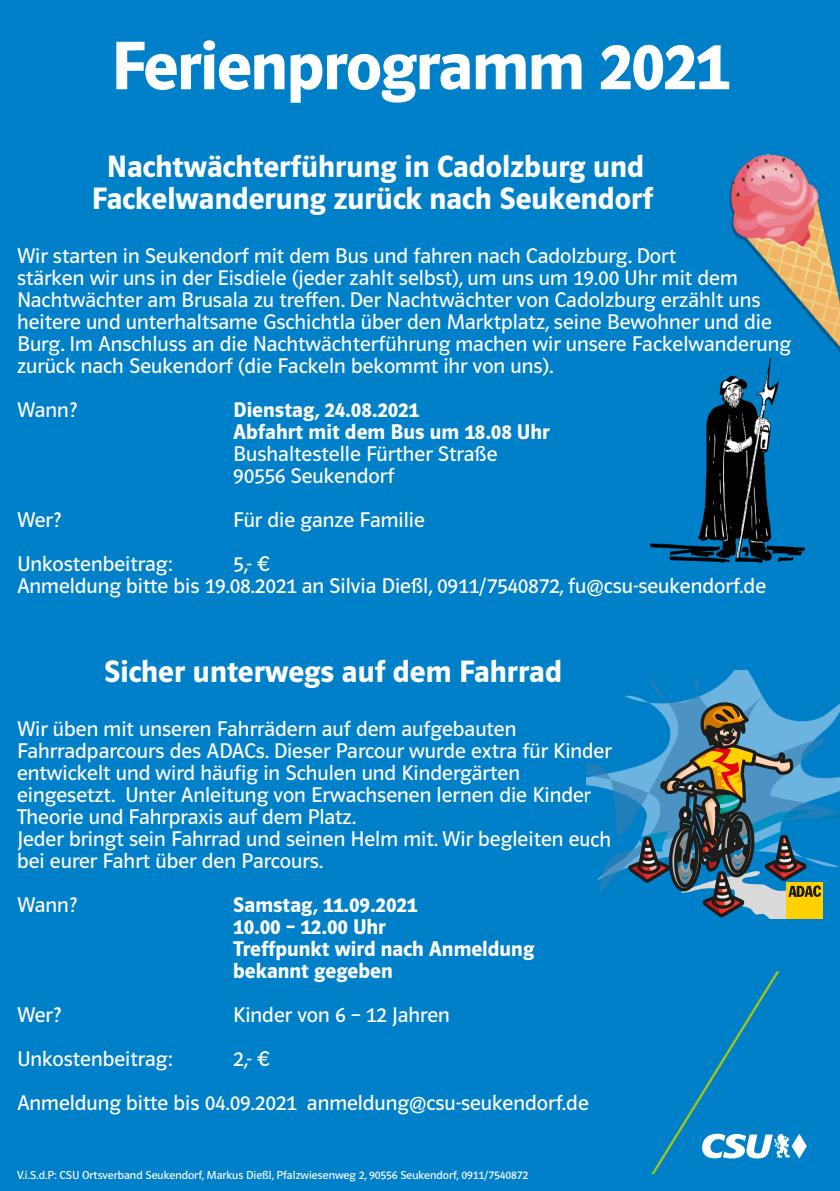
<style>
.page{position:relative;width:840px;height:1191px;background:#fff}
.page>*{position:absolute;margin:0;border:0;box-sizing:border-box;transform-origin:0 0}
.t1{font:600 71px "Polo 22 R Headline";color:#fff}
.t2{font:600 32px/32px "Polo 22 R";color:#fefefe;text-align:center}
.t3{font:600 32px "Polo 22 R";color:#fff}
.t4{font:22px/22px "Polo 22 R Buch";color:#fff}
.t5{font:22px/22px "Polo 22 R Buch";color:#fefefe}
.t6{font:600 22px/22px "Polo 22 R";color:#fff}
.t7{font:600 22px/22px "Polo 22 R";color:#fefefe}
.t8{font:12px "Polo 22 R Buch";color:#fff}
</style>
<div class="page">
<div style="left:0;top:0;width:839px;height:1191px;background:#0080c8"></div>
<svg style="left:651px;top:971px;width:155px;height:203px"></svg>
<img style="left:699px;top:386px;width:104px;height:177px">
<img style="left:586px;top:670px;width:253px;height:224px">
<svg style="left:586px;top:534px;width:155px;height:307px"></svg>
<svg style="left:820px;top:882px;width:2px;height:36px"></svg>
<svg style="left:624px;top:698px;width:196px;height:221px"></svg>
<img style="left:720px;top:153px;width:119px;height:233px">
<h1 class="t1" style="left:112px;top:36px;width:617px">Ferienprogramm 2021</h1>
<h2 class="t2" style="left:92px;top:153px;width:562px">Nachtwächterführung in Cadolzburg und<br>Fackelwanderung zurück nach Seukendorf</h2>
<p class="t5" style="left:17px;top:246px;width:775px">Wir starten in Seukendorf mit dem Bus und fahren nach Cadolzburg. Dort<br>stärken wir uns in der Eisdiele (jeder zahlt selbst), um uns um 19.00 Uhr mit dem Nachtwächter am Brusala zu treffen. Der Nachtwächter von Cadolzburg erzählt uns heitere und unterhaltsame Gschichtla über den Marktplatz, seine Bewohner und die Burg. Im Anschluss an die Nachtwächterführung machen wir unsere Fackelwanderung zurück nach Seukendorf (die Fackeln bekommt ihr von uns).</p>
<p class="t5" style="left:17px;top:400px;width:62px">Wann?</p>
<p class="t7" style="left:233px;top:400px;width:318px">Dienstag, 24.08.2021<br>Abfahrt mit dem Bus um 18.08 Uhr</p>
<p class="t5" style="left:233px;top:444px;width:266px">Bushaltestelle Fürther Straße<br>90556 Seukendorf</p>
<p class="t5" style="left:17px;top:510px;width:46px">Wer?</p>
<p class="t5" style="left:233px;top:510px;width:193px">Für die ganze Familie</p>
<p class="t4" style="left:17px;top:554px;width:157px">Unkostenbeitrag:</p>
<p class="t4" style="left:17px;top:554px;width:750px;text-indent:216px">5,- €<br>Anmeldung bitte bis 19.08.2021 an Silvia Dießl, 0911/7540872, fu@csu-seukendorf.de</p>
<h2 class="t3" style="left:104px;top:658px;width:459px">Sicher unterwegs auf dem Fahrrad</h2>
<p class="t4" style="left:17px;top:719px;width:596px">Wir üben mit unseren Fahrrädern auf dem aufgebauten Fahrradparcours des ADACs. Dieser Parcour wurde extra für Kinder entwickelt und wird häufig in Schulen und Kindergärten eingesetzt. Unter Anleitung von Erwachsenen lernen die Kinder Theorie und Fahrpraxis auf dem Platz.<br>Jeder bringt sein Fahrrad und seinen Helm mit. Wir begleiten euch bei eurer Fahrt über den Parcours.</p>
<p class="t4" style="left:17px;top:895px;width:62px">Wann?</p>
<p class="t6" style="left:233px;top:895px;width:302px">Samstag, 11.09.2021<br>10.00 – 12.00 Uhr<br>Treffpunkt wird nach Anmeldung bekannt gegeben</p>
<p class="t4" style="left:17px;top:1005px;width:46px">Wer?</p>
<p class="t4" style="left:233px;top:1005px;width:218px">Kinder von 6 – 12 Jahren</p>
<p class="t4" style="left:17px;top:1049px;width:157px">Unkostenbeitrag:</p>
<p class="t4" style="left:17px;top:1038px;width:573px;line-height:44px;text-indent:216px">2,- €<br>Anmeldung bitte bis 04.09.2021 anmeldung@csu-seukendorf.de</p>
<p class="t8" style="left:17px;top:1170px;width:512px">V.i.S.d.P: CSU Ortsverband Seukendorf, Markus Dießl, Pfalzwiesenweg 2, 90556 Seukendorf, 0911/7540872</p>
</div>
